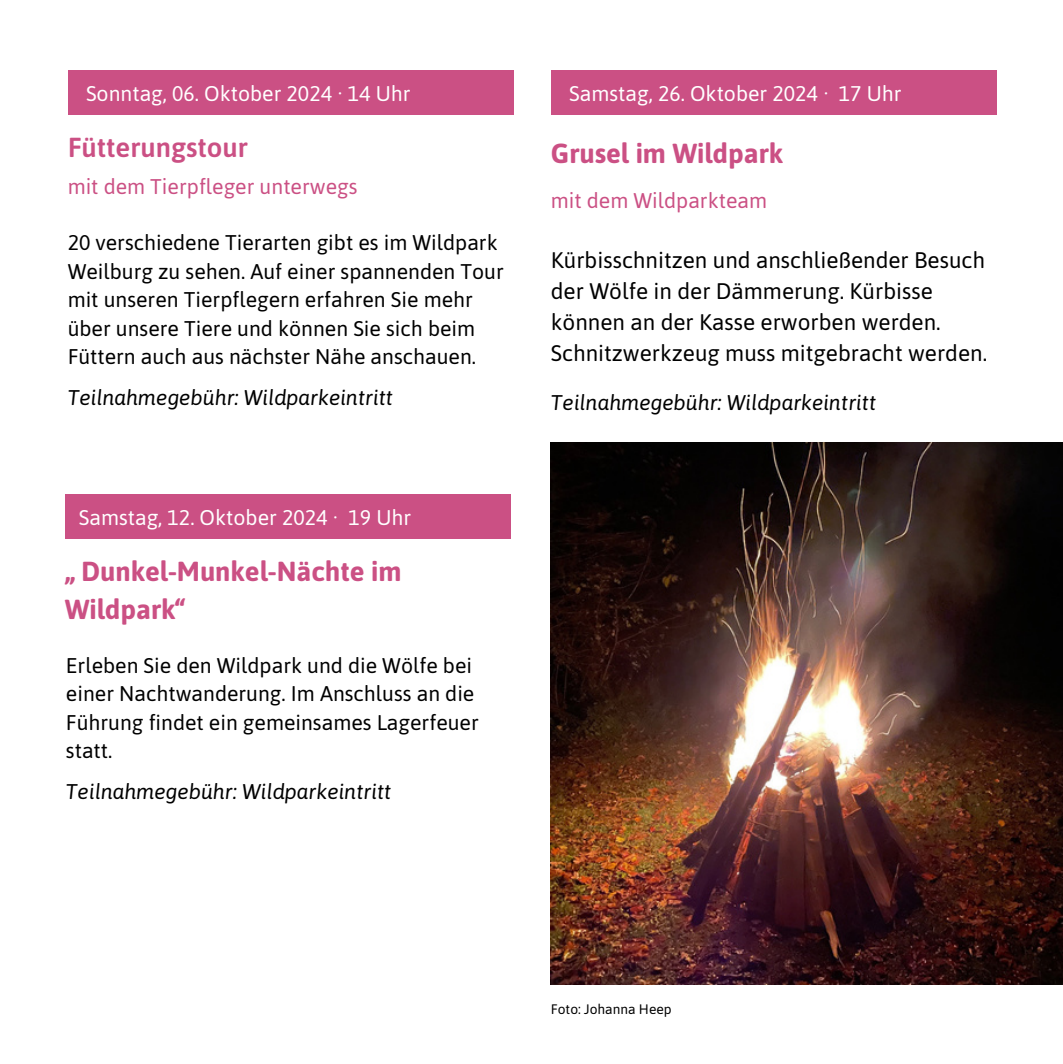
<style>
.page{position:relative;width:1063px;height:1064px;background:#fff}
.page>*{position:absolute;margin:0;border:0;box-sizing:border-box;transform-origin:0 0}
.t1{font:700 27.5px/37.5px "Asap";color:#cb5084}
.t2{font:600 27.5px "Asap";color:#cb5084}
.t3{font:22.5px/31px "Asap";color:#000}
.t4{font:21.25px/28.2px "Asap";color:#000}
.t5{font:italic 21.25px "Asap";color:#000}
.t6{font:21.25px "Asap";color:#fff}
.t7{font:21.25px "Asap";color:#cb5084}
.t8{font:13.75px "Asap";color:#000}
</style>
<div class="page">
<div style="left:551px;top:70px;width:445px;height:45px;background:#cb5084"></div>
<div style="left:68px;top:70px;width:445px;height:45px;background:#cb5084"></div>
<div style="left:65px;top:494px;width:446px;height:45px;background:#cb5084"></div>
<img style="left:551px;top:442px;width:512px;height:541px">
<p class="t6" style="left:86px;top:79px;width:326px">Sonntag, 06. Oktober 2024 · 14 Uhr</p>
<p class="t2" style="left:68px;top:131px;width:182px">Fütterungstour</p>
<p class="t7" style="left:68px;top:172px;width:291px">mit dem Tierpfleger unterwegs</p>
<p class="t4" style="left:68px;top:228px;width:438px">20 verschiedene Tierarten gibt es im Wildpark Weilburg zu sehen. Auf einer spannenden Tour mit unseren Tierpflegern erfahren Sie mehr über unsere Tiere und können Sie sich beim Füttern auch aus nächster Nähe anschauen.</p>
<p class="t5" style="left:68px;top:385px;width:327px">Teilnahmegebühr: Wildparkeintritt</p>
<p class="t6" style="left:79px;top:503px;width:334px">Samstag, 12. Oktober 2024 · 19 Uhr</p>
<p class="t1" style="left:65px;top:552px;width:338px">„ Dunkel-Munkel-Nächte im<br>Wildpark“</p>
<p class="t4" style="left:66px;top:651px;width:414px">Erleben Sie den Wildpark und die Wölfe bei einer Nachtwanderung. Im Anschluss an die Führung findet ein gemeinsames Lagerfeuer statt.</p>
<p class="t5" style="left:66px;top:778px;width:327px">Teilnahmegebühr: Wildparkeintritt</p>
<p class="t6" style="left:569px;top:79px;width:334px">Samstag, 26. Oktober 2024 · 17 Uhr</p>
<p class="t1" style="left:551px;top:135px;width:234px">Grusel im Wildpark</p>
<p class="t7" style="left:551px;top:186px;width:218px">mit dem Wildparkteam</p>
<p class="t3" style="left:551px;top:244px;width:438px">Kürbisschnitzen und anschließender Besuch der Wölfe in der Dämmerung. Kürbisse können an der Kasse erworben werden.<br>Schnitzwerkzeug muss mitgebracht werden.</p>
<p class="t5" style="left:551px;top:390px;width:327px">Teilnahmegebühr: Wildparkeintritt</p>
<p class="t8" style="left:551px;top:1000px;width:122px">Foto: Johanna Heep</p>
</div>
